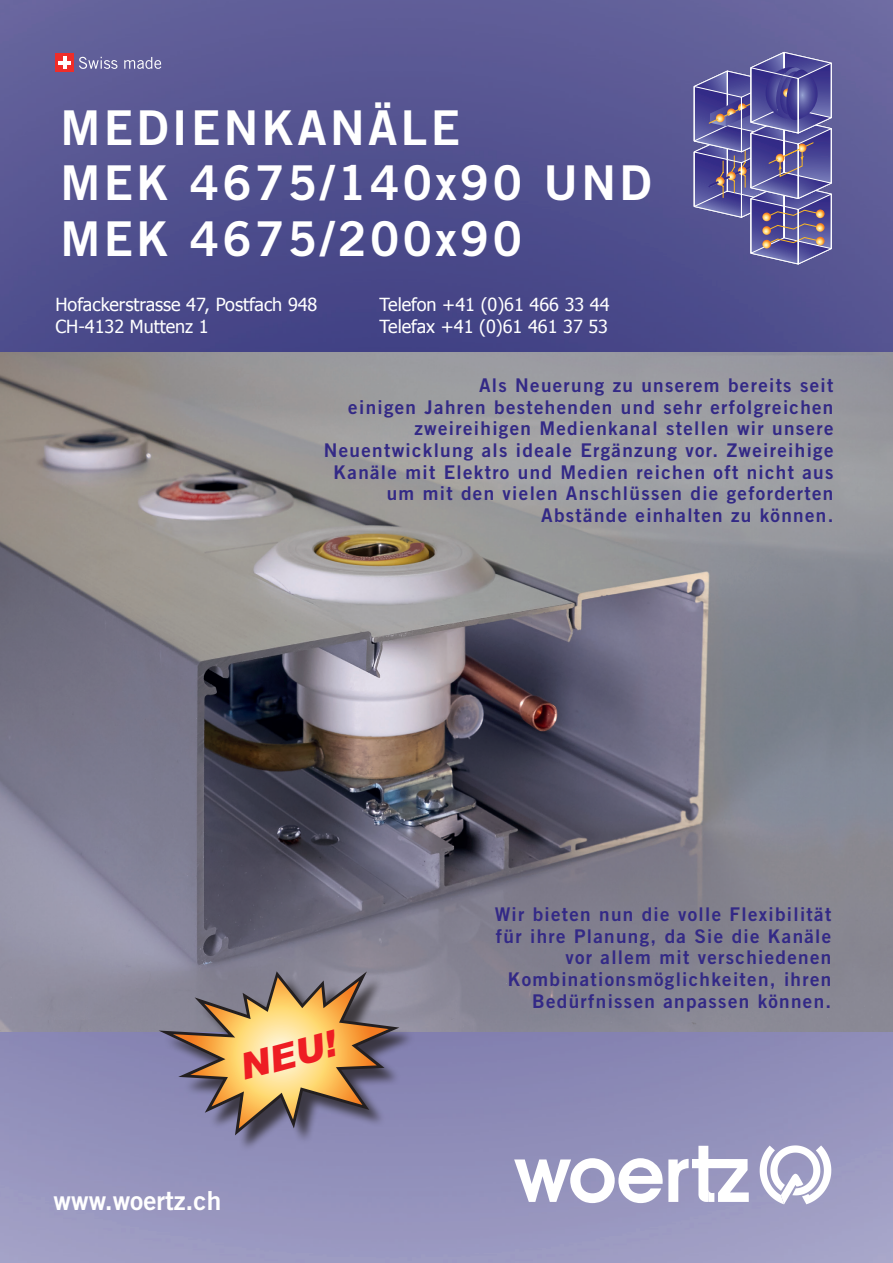
<style>
.page{position:relative;width:893px;height:1263px;background:#fff}
.page>*{position:absolute;margin:0;border:0;box-sizing:border-box;transform-origin:0 0}
.t1{font:48px/55.5px "Trade Gothic LT Std Bd 2";letter-spacing:.07em;color:#fff}
.t2{font:italic 900 36px "Arial";color:#ee1d23}
.t3{font:26.25px "Trade Gothic LT Std Bd 2";color:#fff}
.t4{font:18.9px/21.6px "Trade Gothic LT Std Bd 2";letter-spacing:.07em;color:#332986;text-align:right}
.t5{font:18px "Tahoma";color:#fff}
</style>
<div class="page">
<img style="left:0;top:351px;width:893px;height:681px">
<img style="left:0;top:0;width:893px;height:351px">
<div style="left:55px;top:54px;width:19px;height:18px;background:#ee2d29"></div>
<svg style="left:63px;top:57px;width:3px;height:12px"></svg>
<hr style="left:58px;top:61px;width:13px;height:4px;background:#fff">
<svg style="left:79px;top:57px;width:38px;height:12px"></svg>
<svg style="left:124px;top:57px;width:37px;height:12px"></svg>
<div style="left:162px;top:975px;width:254px;height:178px;background:#231f20;opacity:.75"></div>
<svg style="left:159px;top:971px;width:240px;height:164px"></svg>
<svg style="left:760px;top:1145px;width:71px;height:59px"></svg>
<svg style="left:514px;top:1146px;width:235px;height:57px"></svg>
<svg style="left:694px;top:52px;width:137px;height:212px"></svg>
<h1 class="t1" style="left:60px;top:99px;width:593px">Medienkanäle<br>MEK 4675/140x90 und<br>MEK 4675/200x90</h1>
<p class="t5" style="left:55px;top:293px;width:263px">Hofackerstrasse 47, Postfach 948</p>
<p class="t5" style="left:379px;top:293px;width:232px">Telefon +41 (0)61 466 33 44</p>
<p class="t5" style="left:55px;top:314px;width:155px">CH-4132 Muttenz 1</p>
<p class="t5" style="left:379px;top:314px;width:230px">Telefax +41 (0)61 461 37 53</p>
<p class="t4" style="left:324px;top:374px;width:511px">Als Neuerung zu unserem bereits seit<br>einigen Jahren bestehenden und sehr erfolgreichen zweireihigen Medienkanal stellen wir unsere Neuentwicklung als ideale Ergänzung vor. Zweireihige Kanäle mit Elektro und Medien reichen oft nicht aus um mit den vielen Anschlüssen die geforderten Abstände einhalten zu können.</p>
<h2 class="t2" style="left:235px;top:1046px;width:99px;rotate:-15deg">NEU!</h2>
<h3 class="t3" style="left:54px;top:1184px;width:169px">www.woertz.ch</h3>
<p class="t4" style="left:495px;top:903px;width:338px">Wir bieten nun die volle Flexibilität für ihre Planung, da Sie die Kanäle vor allem mit verschiedenen Kombinationsmöglichkeiten, ihren Bedürfnissen anpassen können.</p>
</div>
